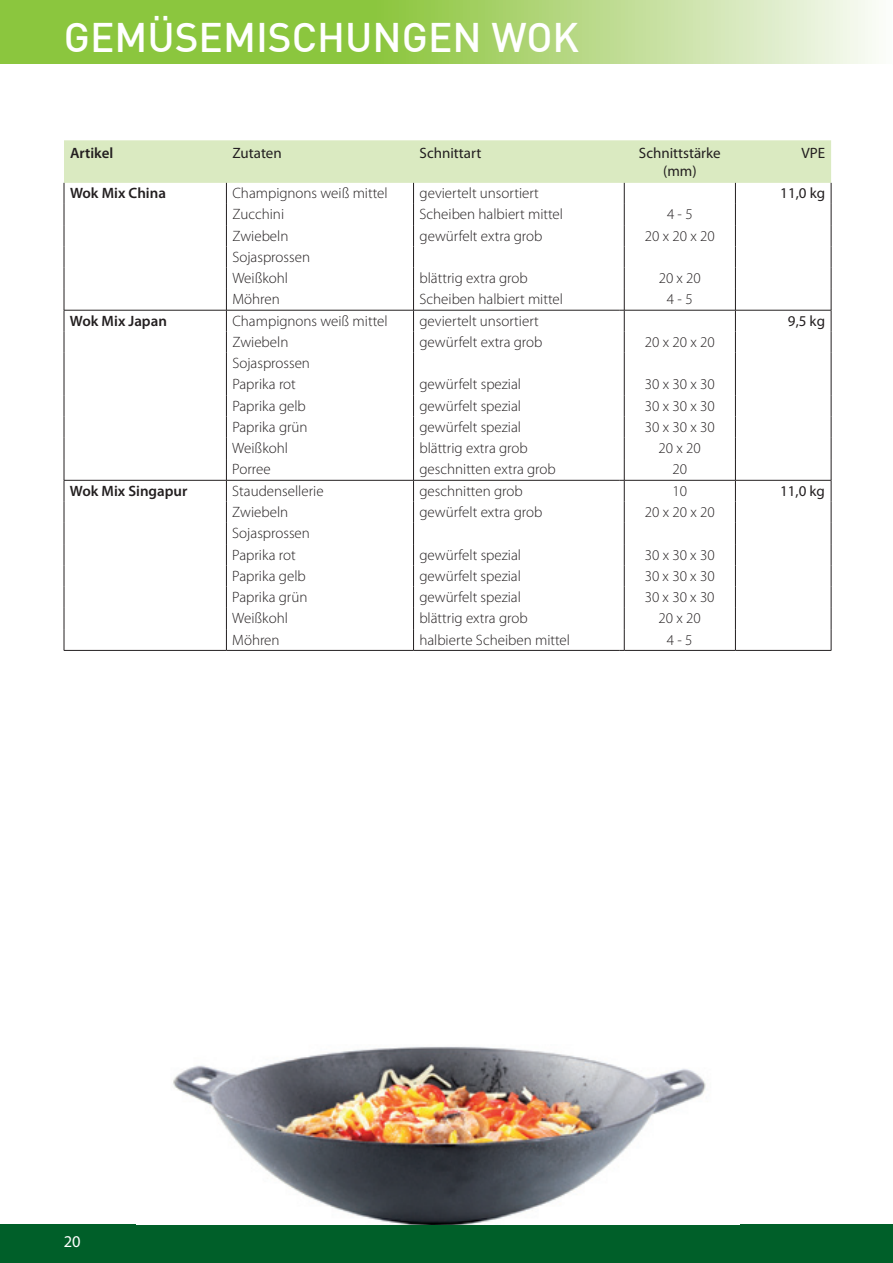
<style>
.page{position:relative;width:893px;height:1263px;background:#fff}
.page>*{position:absolute;margin:0;border:0;box-sizing:border-box;transform-origin:0 0}
.t1{font:500 40.5px "DIN Offc";color:#fff}
.t2{font:16.5px "Myriad Pro";color:#fff}
.t3{font:300 15px/21.3px "Myriad Pro";color:#231f20}
.t4{font:15px/18px "Myriad Pro";color:#231f20;text-align:center}
.t5{font:600 15px "Myriad Pro";color:#231f20}
</style>
<div class="page">
<svg style="left:0;top:0;width:876px;height:64px;background:#a9d370"></svg>
<div style="left:0;top:1225px;width:893px;height:38px;background:#005f29"></div>
<svg style="left:64px;top:140px;width:768px;height:511px"></svg>
<hr style="left:624px;top:650px;width:111px;height:1px;background:#231f20">
<hr style="left:735px;top:650px;width:96px;height:1px;background:#231f20">
<img style="left:173px;top:1046px;width:533px;height:179px">
<h1 class="t1" style="left:64px;top:11px;width:517px">GEMÜSEMISCHUNGEN WOK</h1>
<p class="t5" style="left:70px;top:143px;width:45px">Artikel</p>
<p class="t4" style="left:232px;top:143px;width:51px">Zutaten</p>
<p class="t4" style="left:420px;top:143px;width:63px">Schnittart</p>
<p class="t4" style="left:639px;top:143px;width:83px">Schnittstärke (mm)</p>
<p class="t4" style="left:801px;top:143px;width:25px">VPE</p>
<p class="t5" style="left:70px;top:184px;width:97px">Wok Mix China</p>
<p class="t3" style="left:232px;top:182px;width:157px">Champignons weiß mittel</p>
<p class="t3" style="left:420px;top:182px;width:121px">geviertelt unsortiert</p>
<p class="t4" style="left:780px;top:184px;width:46px">11,0 kg</p>
<p class="t3" style="left:232px;top:204px;width:53px">Zucchini</p>
<p class="t3" style="left:419px;top:204px;width:145px">Scheiben halbiert mittel</p>
<p class="t3" style="left:667px;top:204px;width:27px">4 - 5</p>
<p class="t3" style="left:232px;top:225px;width:58px">Zwiebeln</p>
<p class="t3" style="left:419px;top:225px;width:124px">gewürfelt extra grob</p>
<p class="t3" style="left:645px;top:225px;width:71px">20 x 20 x 20</p>
<p class="t3" style="left:232px;top:246px;width:79px">Sojasprossen<br>Weißkohl</p>
<p class="t3" style="left:419px;top:267px;width:110px">blättrig extra grob</p>
<p class="t3" style="left:659px;top:267px;width:44px">20 x 20</p>
<p class="t3" style="left:232px;top:289px;width:49px">Möhren</p>
<p class="t3" style="left:419px;top:289px;width:145px">Scheiben halbiert mittel</p>
<p class="t3" style="left:667px;top:289px;width:27px">4 - 5</p>
<p class="t5" style="left:70px;top:311px;width:98px">Wok Mix Japan</p>
<p class="t3" style="left:232px;top:310px;width:157px">Champignons weiß mittel</p>
<p class="t3" style="left:419px;top:310px;width:121px">geviertelt unsortiert</p>
<p class="t4" style="left:788px;top:311px;width:39px">9,5 kg</p>
<p class="t3" style="left:232px;top:331px;width:58px">Zwiebeln</p>
<p class="t3" style="left:419px;top:331px;width:124px">gewürfelt extra grob</p>
<p class="t3" style="left:645px;top:331px;width:71px">20 x 20 x 20</p>
<p class="t3" style="left:232px;top:352px;width:79px">Sojasprossen<br>Paprika rot</p>
<p class="t3" style="left:419px;top:374px;width:103px">gewürfelt spezial</p>
<p class="t3" style="left:645px;top:374px;width:71px">30 x 30 x 30</p>
<p class="t3" style="left:232px;top:395px;width:75px">Paprika gelb</p>
<p class="t3" style="left:419px;top:395px;width:103px">gewürfelt spezial</p>
<p class="t3" style="left:645px;top:395px;width:71px">30 x 30 x 30</p>
<p class="t3" style="left:232px;top:416px;width:77px">Paprika grün</p>
<p class="t3" style="left:419px;top:416px;width:103px">gewürfelt spezial</p>
<p class="t3" style="left:645px;top:416px;width:71px">30 x 30 x 30</p>
<p class="t3" style="left:232px;top:437px;width:57px">Weißkohl</p>
<p class="t3" style="left:419px;top:437px;width:110px">blättrig extra grob</p>
<p class="t3" style="left:659px;top:437px;width:44px">20 x 20</p>
<p class="t3" style="left:232px;top:459px;width:40px">Porree</p>
<p class="t3" style="left:419px;top:459px;width:138px">geschnitten extra grob</p>
<p class="t3" style="left:672px;top:459px;width:16px">20</p>
<p class="t5" style="left:70px;top:481px;width:119px">Wok Mix Singapur</p>
<p class="t3" style="left:232px;top:480px;width:93px">Staudensellerie</p>
<p class="t3" style="left:419px;top:480px;width:105px">geschnitten grob</p>
<p class="t3" style="left:672px;top:480px;width:16px">10</p>
<p class="t4" style="left:780px;top:481px;width:46px">11,0 kg</p>
<p class="t3" style="left:232px;top:501px;width:58px">Zwiebeln</p>
<p class="t3" style="left:419px;top:501px;width:124px">gewürfelt extra grob</p>
<p class="t3" style="left:645px;top:501px;width:71px">20 x 20 x 20</p>
<p class="t3" style="left:232px;top:522px;width:79px">Sojasprossen<br>Paprika rot</p>
<p class="t3" style="left:419px;top:544px;width:103px">gewürfelt spezial</p>
<p class="t3" style="left:645px;top:544px;width:71px">30 x 30 x 30</p>
<p class="t3" style="left:232px;top:565px;width:75px">Paprika gelb</p>
<p class="t3" style="left:419px;top:565px;width:103px">gewürfelt spezial</p>
<p class="t3" style="left:645px;top:565px;width:71px">30 x 30 x 30</p>
<p class="t3" style="left:232px;top:586px;width:77px">Paprika grün</p>
<p class="t3" style="left:419px;top:586px;width:103px">gewürfelt spezial</p>
<p class="t3" style="left:645px;top:586px;width:71px">30 x 30 x 30</p>
<p class="t3" style="left:232px;top:607px;width:57px">Weißkohl</p>
<p class="t3" style="left:419px;top:607px;width:110px">blättrig extra grob</p>
<p class="t3" style="left:658px;top:607px;width:44px">20 x 20</p>
<p class="t3" style="left:232px;top:629px;width:49px">Möhren</p>
<p class="t3" style="left:419px;top:629px;width:152px">halbierte Scheiben mittel</p>
<p class="t3" style="left:667px;top:629px;width:27px">4 - 5</p>
<p class="t2" style="left:64px;top:1231px;width:18px">20</p>
</div>
